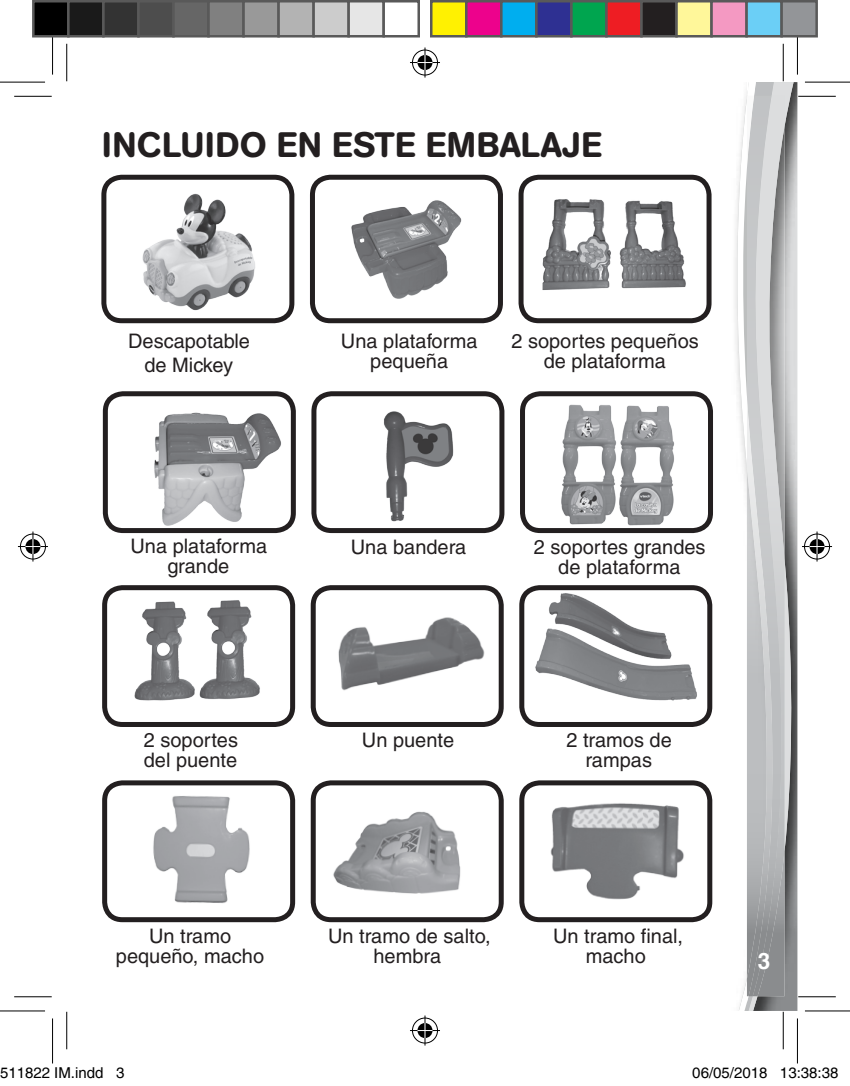
<style>
.page{position:relative;width:850px;height:1086px;background:#fff}
.page>*{position:absolute;margin:0;border:0;box-sizing:border-box;transform-origin:0 0}
.Headline{font:500 35px "AG Book Rounded";letter-spacing:.02em;color:#231f20}
.t1{font:700 22.5px "Helvetica";color:#fff}
.Headline-2{font:500 20px/20px "Helvetica";color:#231f20;text-align:center}
.body_text_2{font:500 20px/20px "Helvetica";color:#231f20;text-align:center}
.t2{font:15px "Helvetica";color:#000}
</style>
<div class="page">
<img style="left:793px;top:82px;width:4px;height:928px">
<svg style="left:774px;top:82px;width:19px;height:928px;background:#a1a3a3"></svg>
<img style="left:782px;top:96px;width:2px;height:900px">
<img style="left:774px;top:96px;width:8px;height:900px">
<svg style="left:736px;top:82px;width:38px;height:928px"></svg>
<img style="left:746px;top:96px;width:28px;height:900px">
<img style="left:384px;top:411px;width:70px;height:111px">
<img style="left:142px;top:193px;width:113px;height:118px">
<img style="left:351px;top:200px;width:111px;height:99px">
<img style="left:542px;top:199px;width:144px;height:91px">
<img style="left:338px;top:617px;width:147px;height:74px">
<img style="left:527px;top:591px;width:177px;height:110px">
<img style="left:134px;top:600px;width:126px;height:101px">
<img style="left:154px;top:398px;width:132px;height:129px">
<div style="left:101px;top:175px;width:193px;height:148px;border:5px solid #231f20;border-radius:18px"></div>
<div style="left:310px;top:175px;width:192px;height:148px;border:5px solid #231f20;border-radius:18px"></div>
<img style="left:561px;top:404px;width:113px;height:122px">
<div style="left:519px;top:391px;width:193px;height:142px;border:5px solid #231f20;border-radius:18px"></div>
<div style="left:518px;top:175px;width:193px;height:148px;border:5px solid #231f20;border-radius:18px"></div>
<img style="left:333px;top:787px;width:167px;height:130px">
<img style="left:550px;top:803px;width:134px;height:97px">
<img style="left:153px;top:796px;width:97px;height:107px">
<div style="left:519px;top:780px;width:193px;height:142px;border:5px solid #231f20;border-radius:18px"></div>
<div style="left:310px;top:780px;width:193px;height:142px;border:5px solid #231f20;border-radius:18px"></div>
<div style="left:102px;top:780px;width:193px;height:142px;border:5px solid #231f20;border-radius:18px"></div>
<div style="left:311px;top:391px;width:193px;height:142px;border:5px solid #231f20;border-radius:18px"></div>
<div style="left:103px;top:391px;width:193px;height:142px;border:5px solid #231f20;border-radius:18px"></div>
<div style="left:519px;top:585px;width:193px;height:142px;border:5px solid #231f20;border-radius:18px"></div>
<div style="left:310px;top:585px;width:193px;height:142px;border:5px solid #231f20;border-radius:18px"></div>
<div style="left:102px;top:585px;width:193px;height:142px;border:5px solid #231f20;border-radius:18px"></div>
<hr style="left:14px;top:96px;width:38px;height:1px;background:#000">
<hr style="left:797px;top:96px;width:38px;height:1px;background:#000">
<hr style="left:14px;top:996px;width:38px;height:1px;background:#000">
<hr style="left:797px;top:996px;width:38px;height:1px;background:#000">
<hr style="left:66px;top:44px;width:1px;height:37px;background:#000">
<hr style="left:66px;top:1011px;width:1px;height:38px;background:#000">
<hr style="left:782px;top:44px;width:1px;height:37px;background:#000">
<hr style="left:782px;top:1011px;width:1px;height:38px;background:#000">
<hr style="left:0;top:82px;width:45px;height:1px;background:#000">
<hr style="left:804px;top:82px;width:45px;height:1px;background:#000">
<hr style="left:0;top:1010px;width:45px;height:1px;background:#000">
<hr style="left:804px;top:1010px;width:45px;height:1px;background:#000">
<hr style="left:52px;top:30px;width:1px;height:45px;background:#000">
<hr style="left:52px;top:1018px;width:1px;height:45px;background:#000">
<hr style="left:796px;top:30px;width:1px;height:45px;background:#000">
<hr style="left:796px;top:1018px;width:1px;height:45px;background:#000">
<div style="left:410px;top:48px;width:29px;height:29px;border:3px solid #fff;border-radius:50%"></div>
<hr style="left:410px;top:61px;width:30px;height:3px;background:#fff">
<hr style="left:423px;top:47px;width:3px;height:30px;background:#fff">
<div style="left:415px;top:53px;width:19px;height:19px;border:3px solid #fff;border-radius:50%"></div>
<div style="left:412px;top:50px;width:25px;height:25px;border:1px solid #000;border-radius:50%"></div>
<hr style="left:410px;top:62px;width:30px;height:1px;background:#000">
<hr style="left:424px;top:47px;width:1px;height:30px;background:#000">
<svg style="left:417px;top:55px;width:15px;height:15px"></svg>
<div style="left:410px;top:1016px;width:29px;height:28px;border:3px solid #fff;border-radius:50%"></div>
<hr style="left:410px;top:1028px;width:30px;height:4px;background:#fff">
<hr style="left:423px;top:1015px;width:3px;height:30px;background:#fff">
<div style="left:415px;top:1021px;width:19px;height:18px;border:3px solid #fff;border-radius:50%"></div>
<div style="left:412px;top:1017px;width:25px;height:26px;border:1px solid #000;border-radius:50%"></div>
<hr style="left:410px;top:1030px;width:30px;height:1px;background:#000">
<hr style="left:424px;top:1015px;width:1px;height:30px;background:#000">
<svg style="left:417px;top:1022px;width:15px;height:15px"></svg>
<div style="left:19px;top:532px;width:28px;height:28px;border:3px solid #fff;border-radius:50%"></div>
<hr style="left:18px;top:545px;width:30px;height:3px;background:#fff">
<hr style="left:31px;top:531px;width:3px;height:30px;background:#fff">
<div style="left:24px;top:537px;width:18px;height:18px;border:3px solid #fff;border-radius:50%"></div>
<div style="left:20px;top:533px;width:26px;height:26px;border:1px solid #000;border-radius:50%"></div>
<hr style="left:18px;top:546px;width:30px;height:1px;background:#000">
<hr style="left:32px;top:531px;width:1px;height:30px;background:#000">
<svg style="left:25px;top:539px;width:15px;height:15px"></svg>
<div style="left:802px;top:532px;width:28px;height:28px;border:3px solid #fff;border-radius:50%"></div>
<hr style="left:801px;top:545px;width:30px;height:3px;background:#fff">
<hr style="left:815px;top:531px;width:3px;height:30px;background:#fff">
<div style="left:807px;top:537px;width:18px;height:18px;border:3px solid #fff;border-radius:50%"></div>
<div style="left:803px;top:533px;width:26px;height:26px;border:1px solid #000;border-radius:50%"></div>
<hr style="left:801px;top:546px;width:30px;height:1px;background:#000">
<hr style="left:816px;top:531px;width:1px;height:30px;background:#000">
<svg style="left:809px;top:539px;width:15px;height:15px"></svg>
<div style="left:33px;top:1px;width:35px;height:35px;background:#000"></div>
<div style="left:32px;top:0;width:38px;height:37px;border:2px solid #595959"></div>
<div style="left:68px;top:1px;width:35px;height:35px;background:#1a1a1a"></div>
<div style="left:67px;top:0;width:38px;height:37px;border:2px solid #595959"></div>
<div style="left:103px;top:1px;width:35px;height:35px;background:#333"></div>
<div style="left:102px;top:0;width:38px;height:37px;border:2px solid #595959"></div>
<div style="left:138px;top:1px;width:35px;height:35px;background:#4d4d4d"></div>
<div style="left:137px;top:0;width:38px;height:37px;border:2px solid #595959"></div>
<div style="left:173px;top:1px;width:35px;height:35px;background:#666"></div>
<div style="left:172px;top:0;width:38px;height:37px;border:2px solid #595959"></div>
<div style="left:208px;top:1px;width:35px;height:35px;background:#808080"></div>
<div style="left:207px;top:0;width:38px;height:37px;border:2px solid #595959"></div>
<div style="left:243px;top:1px;width:35px;height:35px;background:#999"></div>
<div style="left:242px;top:0;width:38px;height:37px;border:2px solid #595959"></div>
<div style="left:278px;top:1px;width:35px;height:35px;background:#b3b3b3"></div>
<div style="left:277px;top:0;width:38px;height:37px;border:2px solid #595959"></div>
<div style="left:313px;top:1px;width:35px;height:35px;background:#ccc"></div>
<div style="left:312px;top:0;width:38px;height:37px;border:2px solid #595959"></div>
<div style="left:348px;top:1px;width:35px;height:35px;background:#e6e6e6"></div>
<div style="left:347px;top:0;width:38px;height:37px;border:2px solid #595959"></div>
<div style="left:382px;top:0;width:38px;height:37px;border:2px solid #595959"></div>
<div style="left:431px;top:1px;width:35px;height:35px;background:#fff101"></div>
<div style="left:430px;top:0;width:37px;height:37px;border:2px solid #595959"></div>
<div style="left:466px;top:1px;width:35px;height:35px;background:#ed028c"></div>
<div style="left:465px;top:0;width:37px;height:37px;border:2px solid #595959"></div>
<div style="left:501px;top:1px;width:35px;height:35px;background:#00aeef"></div>
<div style="left:500px;top:0;width:37px;height:37px;border:2px solid #595959"></div>
<div style="left:536px;top:1px;width:35px;height:35px;background:#2e3092"></div>
<div style="left:535px;top:0;width:37px;height:37px;border:2px solid #595959"></div>
<div style="left:571px;top:1px;width:35px;height:35px;background:#00a54f"></div>
<div style="left:570px;top:0;width:37px;height:37px;border:2px solid #595959"></div>
<div style="left:606px;top:1px;width:35px;height:35px;background:#ee1d23"></div>
<div style="left:605px;top:0;width:37px;height:37px;border:2px solid #595959"></div>
<div style="left:641px;top:1px;width:35px;height:35px;background:#231f20"></div>
<div style="left:640px;top:0;width:37px;height:37px;border:2px solid #595959"></div>
<div style="left:676px;top:1px;width:35px;height:35px;background:#fff79a"></div>
<div style="left:675px;top:0;width:37px;height:37px;border:2px solid #595959"></div>
<div style="left:711px;top:1px;width:35px;height:35px;background:#f499c2"></div>
<div style="left:710px;top:0;width:37px;height:37px;border:2px solid #595959"></div>
<div style="left:746px;top:1px;width:35px;height:35px;background:#6bcff6"></div>
<div style="left:745px;top:0;width:37px;height:37px;border:2px solid #595959"></div>
<div style="left:781px;top:1px;width:35px;height:35px;background:#939598"></div>
<div style="left:780px;top:0;width:37px;height:37px;border:2px solid #595959"></div>
<p class="Headline" style="left:102px;top:124px;width:501px">INCLUIDO EN ESTE EMBALAJE</p>
<p class="Headline-2" style="left:128px;top:329px;width:123px;line-height:24px">Descapotable de Mickey</p>
<p class="body_text_2" style="left:341px;top:331px;width:138px">Una plataforma pequeña</p>
<p class="body_text_2" style="left:511px;top:331px;width:189px">2 soportes pequeños de plataforma</p>
<p class="Headline-2" style="left:130px;top:535px;width:138px">Una plataforma grande</p>
<p class="Headline-2" style="left:350px;top:537px;width:117px">Una bandera</p>
<p class="Headline-2" style="left:533px;top:537px;width:173px">2 soportes grandes de plataforma</p>
<p class="Headline-2" style="left:144px;top:729px;width:96px;text-align:left">2 soportes del puente</p>
<p class="Headline-2" style="left:362px;top:729px;width:94px">Un puente</p>
<p class="Headline-2" style="left:566px;top:729px;width:107px">2 tramos de rampas</p>
<p class="Headline-2" style="left:116px;top:926px;width:150px">Un tramo pequeño, macho</p>
<p class="Headline-2" style="left:328px;top:926px;width:164px">Un tramo de salto, hembra</p>
<p class="Headline-2" style="left:553px;top:926px;width:131px">Un tramo final, macho</p>
<p class="t1" style="left:757px;top:943px;width:14px">3</p>
<p class="t2" style="left:0;top:1064px;width:126px">511822 IM.indd 3</p>
<p class="t2" style="left:692px;top:1064px;width:147px">06/05/2018 13:38:38</p>
</div>
